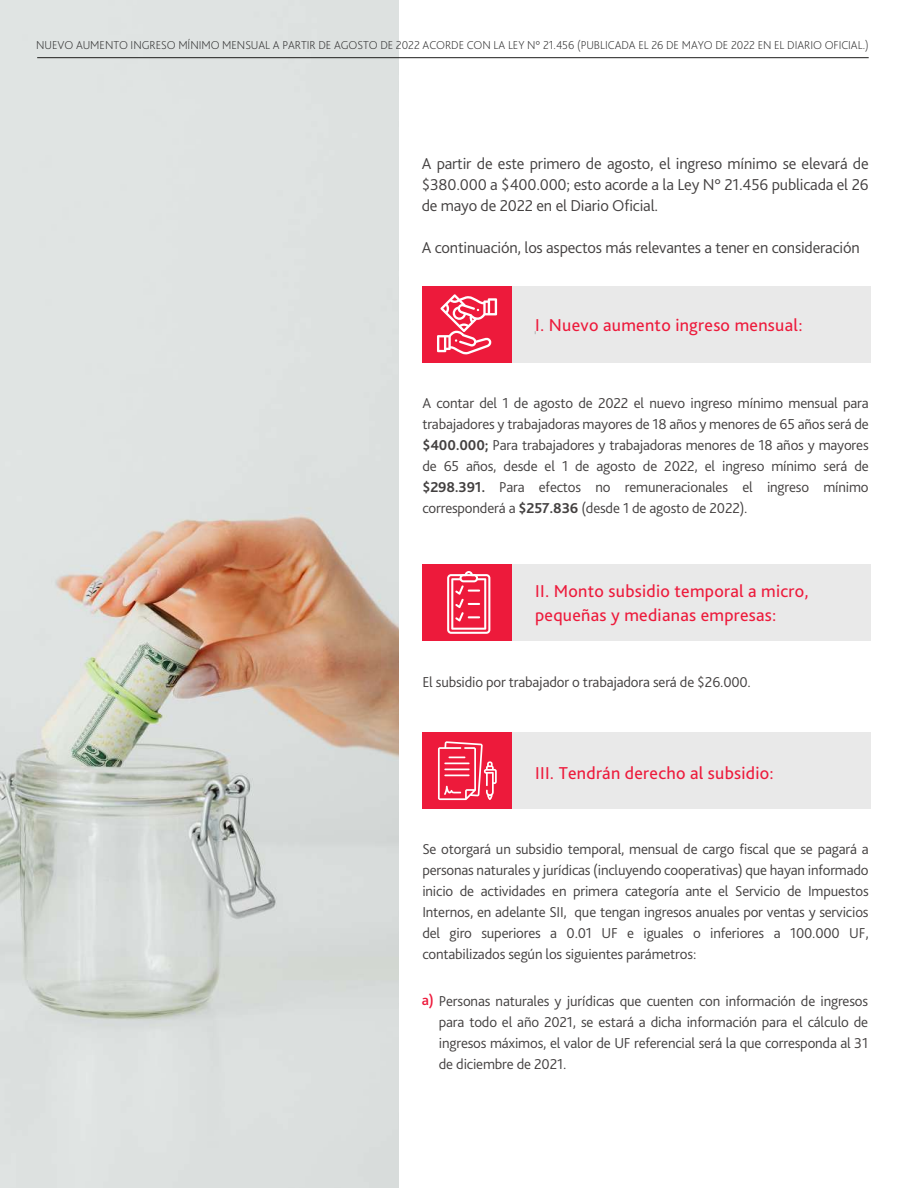
<style>
.page{position:relative;width:918px;height:1188px;background:#fff}
.page>*{position:absolute;margin:0;border:0;box-sizing:border-box;transform-origin:0 0}
.t1{font:18px/24px "Bliss Pro";letter-spacing:.015em;color:#ed1a3b}
.t2{font:300 16.5px/21px "Bliss Pro";letter-spacing:-.01em;color:#434040;text-align:justify}
.t3{font:300 15px/21px "Bliss Pro";letter-spacing:-.01em;color:#434040;text-align:justify}
.t4{font:500 15px "Bliss Pro";color:#ed1a3b}
.t5{font:200 12px "Bliss Pro";letter-spacing:-.005em;color:#333}
.s1{font-weight:700}
</style>
<div class="page">
<img style="left:0;top:0;width:398px;height:1188px">
<div style="left:423px;top:286px;width:448px;height:76px;background:#e9e9e9"></div>
<div style="left:422px;top:286px;width:90px;height:76px;background:#ed1a3b"></div>
<hr style="left:37px;top:57px;width:832px;height:1px;background:#1d1d1b">
<div style="left:423px;top:565px;width:448px;height:76px;background:#e9e9e9"></div>
<div style="left:422px;top:565px;width:90px;height:76px;background:#ed1a3b"></div>
<div style="left:423px;top:732px;width:448px;height:77px;background:#e9e9e9"></div>
<div style="left:422px;top:732px;width:90px;height:77px;background:#ed1a3b"></div>
<svg style="left:437px;top:294px;width:60px;height:60px"></svg>
<svg style="left:438px;top:741px;width:59px;height:59px"></svg>
<svg style="left:447px;top:571px;width:43px;height:63px"></svg>
<p class="t5" style="left:36px;top:38px;width:834px">NUEVO AUMENTO INGRESO MÍNIMO MENSUAL A PARTIR DE AGOSTO DE 2022 ACORDE CON LA LEY N° 21.456 (PUBLICADA EL 26 DE MAYO DE 2022 EN EL DIARIO OFICIAL.)</p>
<p class="t2" style="left:422px;top:152px;width:449px">A partir de este primero de agosto, el ingreso mínimo se elevará de $380.000 a $400.000; esto acorde a la Ley N° 21.456 publicada el 26 de mayo de 2022 en el Diario Oficial.</p>
<p class="t2" style="left:422px;top:236px;width:440px">A continuación, los aspectos más relevantes a tener en consideración</p>
<p class="t1" style="left:535px;top:312px;width:269px">I. Nuevo aumento ingreso mensual:</p>
<p class="t3" style="left:422px;top:392px;width:448px">A contar del 1 de agosto de 2022 el nuevo ingreso mínimo mensual para trabajadores y trabajadoras mayores de 18 años y menores de 65 años será de <span class="s1">$400.000;</span> Para trabajadores y trabajadoras menores de 18 años y mayores de 65 años, desde el 1 de agosto de 2022, el ingreso mínimo será de <span class="s1">$298.391.</span> Para efectos no remuneracionales el ingreso mínimo corresponderá a <span class="s1">$257.836</span> (desde 1 de agosto de 2022).</p>
<p class="t1" style="left:535px;top:578px;width:275px">II. Monto subsidio temporal a micro, pequeñas y medianas empresas:</p>
<p class="t3" style="left:422px;top:671px;width:330px">El subsidio por trabajador o trabajadora será de $26.000.</p>
<p class="t1" style="left:535px;top:761px;width:240px">III. Tendrán derecho al subsidio:</p>
<p class="t3" style="left:422px;top:838px;width:448px">Se otorgará un subsidio temporal, mensual de cargo fiscal que se pagará a personas naturales y jurídicas (incluyendo cooperativas) que hayan informado inicio de actividades en primera categoría ante el Servicio de Impuestos Internos, en adelante SII, que tengan ingresos anuales por ventas y servicios del giro superiores a 0.01 UF e iguales o inferiores a 100.000 UF, contabilizados según los siguientes parámetros:</p>
<p class="t4" style="left:422px;top:990px;width:14px">a)</p>
<p class="t3" style="left:439px;top:990px;width:431px">Personas naturales y jurídicas que cuenten con información de ingresos para todo el año 2021, se estará a dicha información para el cálculo de ingresos máximos, el valor de UF referencial será la que corresponda al 31 de diciembre de 2021.</p>
</div>
